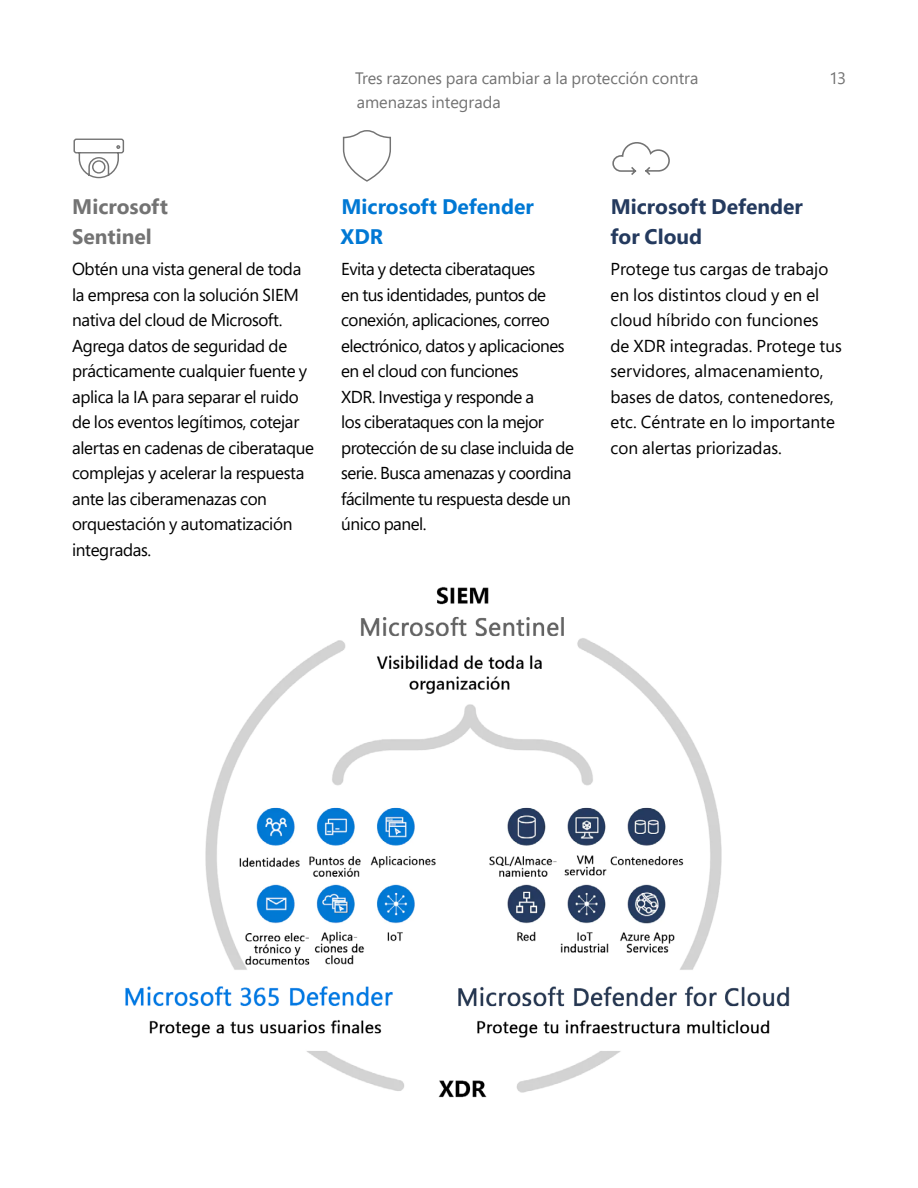
<style>
.page{position:relative;width:918px;height:1188px;background:#fff}
.page>*{position:absolute;margin:0;border:0;box-sizing:border-box;transform-origin:0 0}
.Highlight_text_14_20{font:700 21px/30px "Segoe Pro";color:#243a5e}
.Highlight_text_14_20-2{font:700 21px/30px "Segoe Pro";color:#0078d4}
.Highlight_text_14_20-3{font:700 21px/30px "Segoe Pro";color:#737373}
.Highlight_text_14_20-4{font:17.25px/25.5px "Segoe Pro";letter-spacing:-.02em;color:#000}
.Highlight_text_14_20-5{font:17.25px/25.5px "Segoe Pro";color:#000}
.t1{font:16.5px "Segoe Pro";color:#737373}
</style>
<div class="page">
<img style="left:125px;top:586px;width:665px;height:512px">
<svg style="left:612px;top:142px;width:58px;height:33px"></svg>
<svg style="left:73px;top:138px;width:52px;height:41px"></svg>
<svg style="left:342px;top:130px;width:49px;height:52px"></svg>
<p class="t1" style="left:355px;top:67px;width:345px">Tres razones para cambiar a la protección contra</p>
<p class="t1" style="left:831px;top:67px;width:17px">13</p>
<p class="t1" style="left:357px;top:91px;width:145px">amenazas integrada</p>
<p class="Highlight_text_14_20-3" style="left:72px;top:191px;width:97px">Microsoft<br>Sentinel</p>
<p class="Highlight_text_14_20-4" style="left:72px;top:256px;width:244px">Obtén una vista general de toda la empresa con la solución SIEM nativa del cloud de Microsoft.<br>Agrega datos de seguridad de prácticamente cualquier fuente y aplica la IA para separar el ruido de los eventos legítimos, cotejar alertas en cadenas de ciberataque complejas y acelerar la respuesta ante las ciberamenazas con orquestación y automatización integradas.</p>
<p class="Highlight_text_14_20-2" style="left:341px;top:191px;width:195px">Microsoft Defender<br>XDR</p>
<p class="Highlight_text_14_20-4" style="left:341px;top:256px;width:234px">Evita y detecta ciberataques<br>en tus identidades, puntos de conexión, aplicaciones, correo electrónico, datos y aplicaciones en el cloud con funciones<br>XDR. Investiga y responde a<br>los ciberataques con la mejor protección de su clase incluida de serie. Busca amenazas y coordina fácilmente tu respuesta desde un único panel.</p>
<p class="Highlight_text_14_20" style="left:610px;top:191px;width:194px">Microsoft Defender for Cloud</p>
<p class="Highlight_text_14_20-5" style="left:610px;top:256px;width:233px">Protege tus cargas de trabajo en los distintos cloud y en el cloud híbrido con funciones de XDR integradas. Protege tus servidores, almacenamiento, bases de datos, contenedores, etc. Céntrate en lo importante con alertas priorizadas.</p>
</div>
